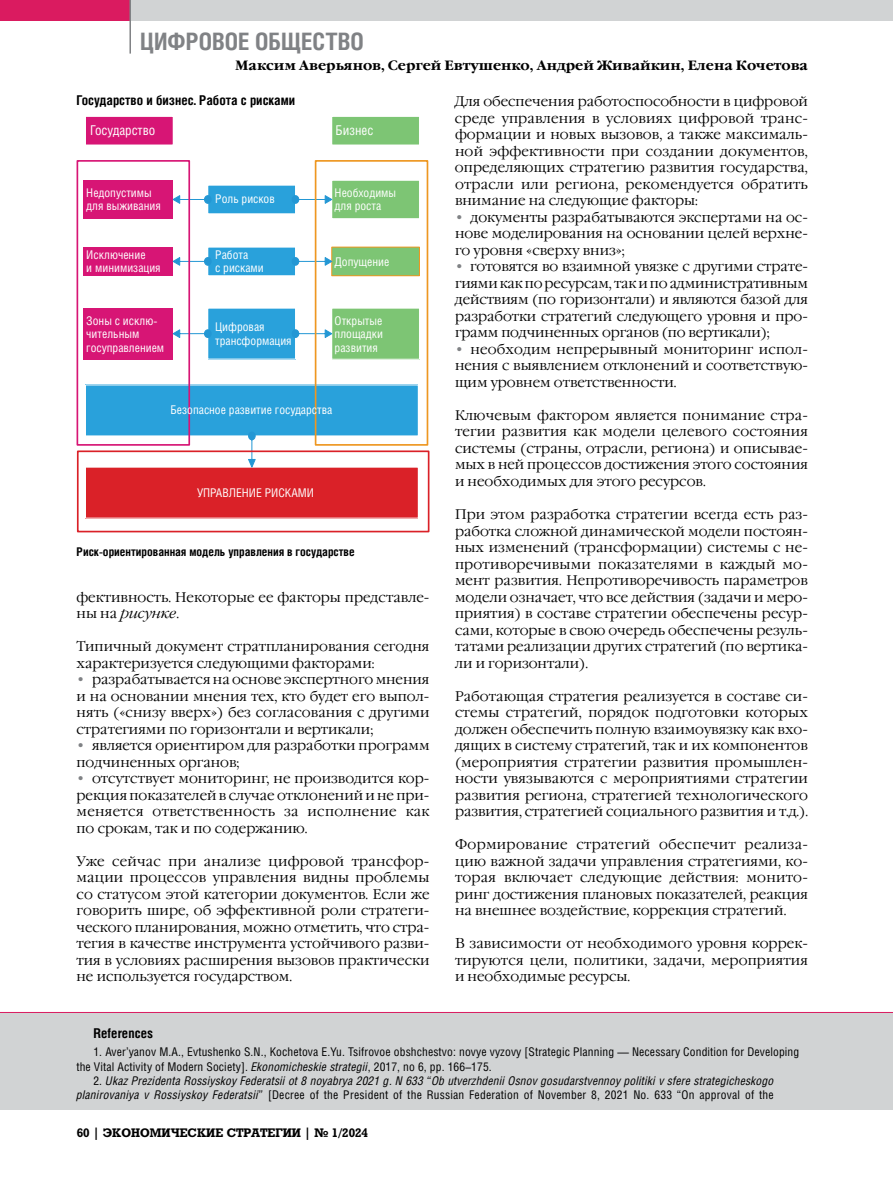
<style>
.page{position:relative;width:893px;height:1191px;background:#fff}
.page>*{position:absolute;margin:0;border:0;box-sizing:border-box;transform-origin:0 0}
.t1{font:700 24px "Helios Cond C";letter-spacing:.005em;color:#808285}
.t2{font:13.95px/16.5px "Garamond C";color:#000;text-align:justify}
.t3{font:700 13.5px "Garamond C";color:#000}
.t4{font:700 13.5px "Helios Cond C";color:#000}
.t5{font:13.5px "Helios Cond C";color:#fff}
.t6{font:italic 12px/14.2px "Helios Cond C";letter-spacing:.01em;color:#000;text-align:right}
.t7{font:12px/13.5px "Helios Cond C";color:#fff}
.t8{font:12px/14.2px "Helios Cond C";letter-spacing:.01em;color:#000}
.t9{font:700 12px "Helios Cond C";color:#000}
.t10{font:700 12px "Rodeo C";color:#000}
.s1{font-style:italic}
.s2{color:#808285}
.s3{font-style:normal}
</style>
<div class="page">
<div style="left:0;top:0;width:893px;height:21px;background:#d1d3d4"></div>
<div style="left:0;top:0;width:130px;height:21px;background:#da1b60"></div>
<hr style="left:129px;top:0;width:2px;height:54px;background:#808285">
<div style="left:208px;top:185px;width:87px;height:29px;background:#29a1db"></div>
<div style="left:208px;top:247px;width:87px;height:29px;background:#29a1db"></div>
<div style="left:207px;top:247px;width:89px;height:29px;border:1px solid #fff"></div>
<div style="left:208px;top:308px;width:87px;height:51px;background:#29a1db"></div>
<div style="left:207px;top:308px;width:89px;height:51px;border:1px solid #fff"></div>
<div style="left:85px;top:385px;width:333px;height:51px;background:#29a1db"></div>
<div style="left:85px;top:116px;width:88px;height:29px;background:#d71575"></div>
<div style="left:85px;top:116px;width:88px;height:29px;border:1px solid #fff"></div>
<div style="left:332px;top:116px;width:87px;height:29px;background:#7dc574"></div>
<div style="left:331px;top:116px;width:89px;height:29px;border:1px solid #fff"></div>
<div style="left:83px;top:180px;width:90px;height:39px;background:#d71575"></div>
<div style="left:332px;top:180px;width:87px;height:39px;background:#7dc574"></div>
<div style="left:331px;top:180px;width:89px;height:39px;border:1px solid #fff"></div>
<div style="left:83px;top:247px;width:89px;height:29px;background:#d71575"></div>
<div style="left:332px;top:247px;width:87px;height:29px;background:#7dc574"></div>
<div style="left:331px;top:247px;width:89px;height:29px;border:1px solid #ee9721"></div>
<div style="left:84px;top:308px;width:89px;height:51px;background:#d71575"></div>
<div style="left:332px;top:308px;width:87px;height:51px;background:#7dc574"></div>
<div style="left:331px;top:308px;width:89px;height:51px;border:1px solid #fff"></div>
<div style="left:85px;top:467px;width:333px;height:51px;background:#da2128"></div>
<svg style="left:295px;top:195px;width:38px;height:9px"></svg>
<svg style="left:294px;top:257px;width:39px;height:9px"></svg>
<svg style="left:172px;top:195px;width:36px;height:9px"></svg>
<svg style="left:172px;top:257px;width:37px;height:9px"></svg>
<svg style="left:172px;top:329px;width:37px;height:9px"></svg>
<svg style="left:294px;top:329px;width:39px;height:9px"></svg>
<svg style="left:248px;top:435px;width:8px;height:33px"></svg>
<div style="left:77px;top:160px;width:113px;height:286px;border:2px solid #d71575"></div>
<div style="left:315px;top:160px;width:113px;height:286px;border:2px solid #ee9721"></div>
<div style="left:77px;top:450px;width:352px;height:82px;border:2px solid #da2128"></div>
<div style="left:0;top:1012px;width:893px;height:98px;background:#d1d3d4"></div>
<hr style="left:0;top:1012px;width:893px;height:1px;background:#da1b60">
<h1 class="t1" style="left:140px;top:27px;width:225px">ЦИФРОВОЕ ОБЩЕСТВО</h1>
<p class="t3" style="left:235px;top:58px;width:574px">Максим Аверьянов, Сергей Евтушенко, Андрей Живайкин, Елена Кочетова</p>
<p class="t4" style="left:77px;top:92px;width:220px">Государство и бизнес. Работа с рисками</p>
<p class="t5" style="left:90px;top:122px;width:67px">Государство</p>
<p class="t7" style="left:86px;top:185px;width:76px">Недопустимы для выживания</p>
<p class="t7" style="left:86px;top:247px;width:76px">Исключение<br>и минимизация</p>
<p class="t7" style="left:86px;top:313px;width:79px">Зоны с исклю&shy;чительным госуправлением</p>
<p class="t7" style="left:215px;top:192px;width:61px">Роль рисков</p>
<p class="t7" style="left:215px;top:247px;width:50px">Работа<br>с рисками</p>
<p class="t7" style="left:215px;top:320px;width:78px">Цифровая трансформация</p>
<p class="t5" style="left:335px;top:122px;width:39px">Бизнес</p>
<p class="t7" style="left:335px;top:185px;width:63px">Необходимы для роста</p>
<p class="t7" style="left:335px;top:254px;width:56px">Допущение</p>
<p class="t7" style="left:335px;top:313px;width:50px;text-align:justify">Открытые площадки развития</p>
<p class="t7" style="left:171px;top:403px;width:163px">Безопасное развитие государства</p>
<p class="t7" style="left:197px;top:486px;width:119px">УПРАВЛЕНИЕ РИСКАМИ</p>
<p class="t9" style="left:77px;top:545px;width:280px">Риск-ориентированная модель управления в государстве</p>
<p class="t2" style="left:77px;top:589px;width:354px">фективность. Некоторые ее факторы представле&shy;ны на <span class="s1">рисунке</span>.</p>
<p class="t2" style="left:77px;top:638px;width:354px">Типичный документ стратпланирования сегодня характеризуется следующими факторами:</p>
<p class="t2" style="left:77px;top:671px;width:354px"><span class="s2">•</span> разрабатывается на основе экспертного мнения и на основании мнения тех, кто будет его выпол&shy;нять («снизу вверх») без согласования с другими стратегиями по горизонтали и вертикали;</p>
<p class="t2" style="left:77px;top:737px;width:354px"><span class="s2">•</span> является ориентиром для разработки программ подчиненных органов;</p>
<p class="t2" style="left:77px;top:770px;width:354px"><span class="s2">•</span> отсутствует мониторинг, не производится кор&shy;рекция показателей в случае отклонений и не при&shy;меняется ответственность за исполнение как по срокам, так и по содержанию.</p>
<p class="t2" style="left:77px;top:853px;width:354px">Уже сейчас при анализе цифровой трансфор&shy;мации процессов управления видны проблемы со статусом этой категории документов. Если же говорить шире, об эффективной роли стратеги&shy;ческого планирования, можно отметить, что стра&shy;тегия в качестве инструмента устойчивого разви&shy;тия в условиях расширения вызовов практически не используется государством.</p>
<p class="t2" style="left:455px;top:94px;width:354px">Для обеспечения работоспособности в цифровой среде управления в условиях цифровой транс&shy;формации и новых вызовов, а также максималь&shy;ной эффективности при создании документов, определяющих стратегию развития государства, отрасли или региона, рекомендуется обратить внимание на следующие факторы:</p>
<p class="t2" style="left:455px;top:209px;width:354px"><span class="s2">•</span> документы разрабатываются экспертами на ос&shy;нове моделирования на основании целей верхне&shy;го уровня «сверху вниз»;</p>
<p class="t2" style="left:455px;top:259px;width:354px"><span class="s2">•</span> готовятся во взаимной увязке с другими страте&shy;гиями как по ресурсам, так и по административным действиям (по горизонтали) и являются базой для разработки стратегий следующего уровня и про&shy;грамм подчиненных органов (по вертикали);</p>
<p class="t2" style="left:455px;top:341px;width:354px"><span class="s2">•</span> необходим непрерывный мониторинг испол&shy;нения с выявлением отклонений и соответствую&shy;щим уровнем ответственности.</p>
<p class="t2" style="left:455px;top:407px;width:354px">Ключевым фактором является понимание стра&shy;тегии развития как модели целевого состояния системы (страны, отрасли, региона) и описывае&shy;мых в ней процессов достижения этого состояния и необходимых для этого ресурсов.</p>
<p class="t2" style="left:455px;top:506px;width:354px">При этом разработка стратегии всегда есть раз&shy;работка сложной динамической модели постоян&shy;ных изменений (трансформации) системы с не&shy;противоречивыми показателями в каждый мо&shy;мент развития. Непротиворечивость параметров модели означает, что все действия (задачи и меро&shy;приятия) в составе стратегии обеспечены ресур&shy;сами, которые в свою очередь обеспечены резуль&shy;татами реализации других стратегий (по вертика&shy;ли и горизонтали).</p>
<p class="t2" style="left:455px;top:688px;width:354px">Работающая стратегия реализуется в составе си&shy;стемы стратегий, порядок подготовки которых должен обеспечить полную взаимоувязку как вхо&shy;дящих в систему стратегий, так и их компонентов (мероприятия стратегии развития промышлен&shy;ности увязываются с мероприятиями стратегии развития региона, стратегией технологического развития, стратегией социального развития и т.д.).</p>
<p class="t2" style="left:455px;top:836px;width:354px">Формирование стратегий обеспечит реализа&shy;цию важной задачи управления стратегиями, ко&shy;торая включает следующие действия: монито&shy;ринг достижения плановых показателей, реакция на внешнее воздействие, коррекция стратегий.</p>
<p class="t2" style="left:455px;top:935px;width:354px">В зависимости от необходимого уровня коррек&shy;тируются цели, политики, задачи, мероприятия и необходимые ресурсы.</p>
<p class="t4" style="left:93px;top:1025px;width:61px">References</p>
<p class="t8" style="left:76px;top:1044px;width:724px;text-indent:17px">1. Aver’yanov M.A., Evtushenko S.N., Kochetova E.Yu. Tsifrovoe obshchestvo: novye vyzovy [Strategic Planning — Necessary Condition for Developing the Vital Activity of Modern Society]. <span class="s1">Ekonomicheskie strategii</span>, 2017, no 6, pp. 166–175.</p>
<p class="t6" style="left:76px;top:1073px;width:699px"><span class="s3">2.</span> Ukaz Prezidenta Rossiyskoy Federatsii ot 8 noyabrya 2021 g. N 633 “Ob utverzhdenii Osnov gosudarstvennoy politiki v sfere strategicheskogo planirovaniya v Rossiyskoy Federatsii” <span class="s3">[Decree of the President of the Russian Federation of November 8, 2021 No. 633 “On approval of the</span></p>
<p class="t10" style="left:77px;top:1125px;width:293px">60 | ЭКОНОМИЧЕСКИЕ СТРАТЕГИИ | № 1/2024</p>
</div>
